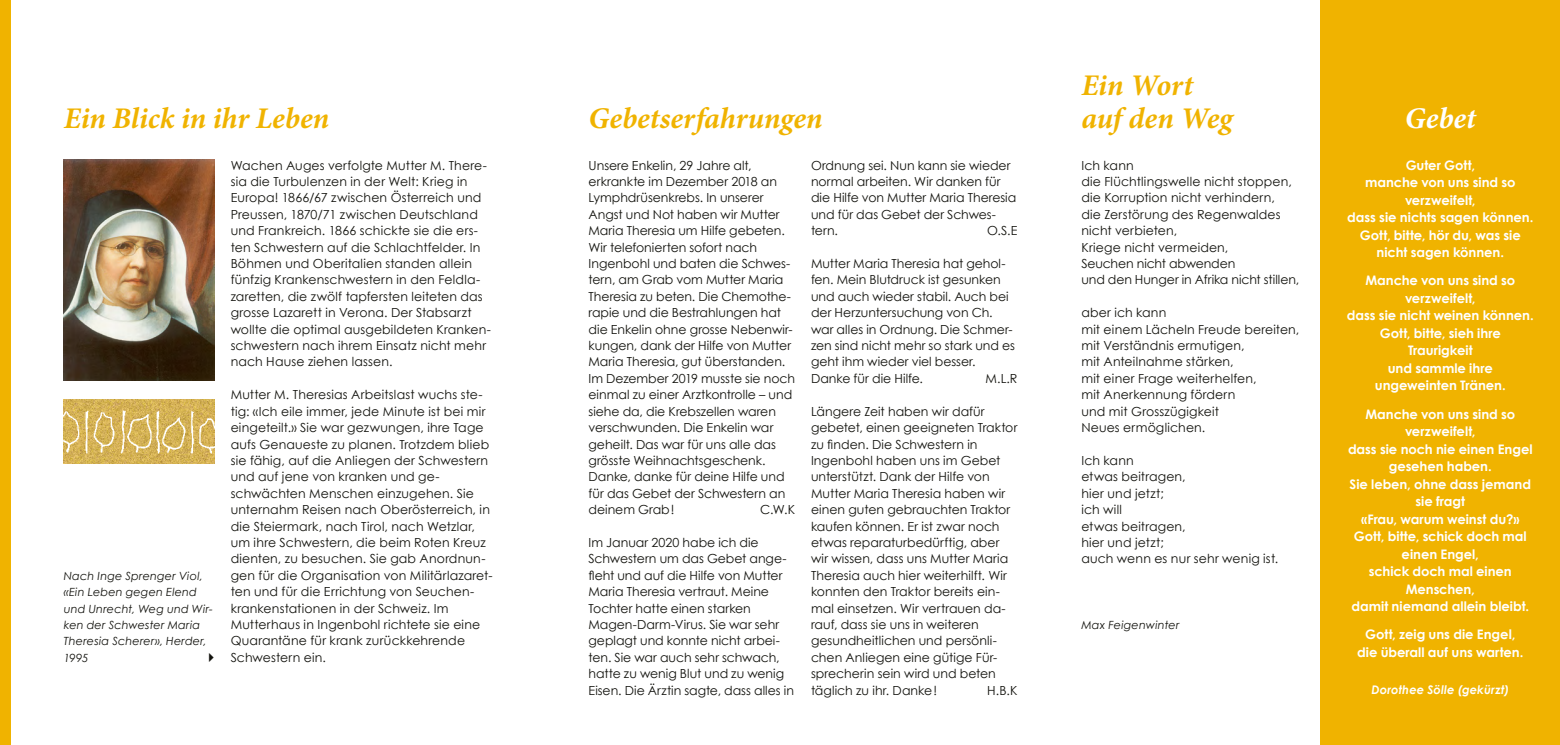
<style>
.page{position:relative;width:1560px;height:745px;background:#fff}
.page>*{position:absolute;margin:0;border:0;box-sizing:border-box;transform-origin:0 0}
.t1{font:italic 700 30px "Minion Pro";letter-spacing:-.005em;color:#f0b300}
.t2{font:italic 700 30px "Minion Pro";color:#fff}
.t3{font:700 13.12px/17.5px "Century Gothic";letter-spacing:-.005em;color:#fff;text-align:center}
.t4{font:12.5px/16.4px "Century Gothic";letter-spacing:.005em;color:#12120d}
.t5{font:italic 700 11.88px "Century Gothic";letter-spacing:.015em;color:#fff}
.t6{font:italic 11.25px/16.4px "Century Gothic";letter-spacing:.015em;color:#12120d}
</style>
<div class="page">
<div style="left:1320px;top:0;width:239px;height:744px;background:#f0b300"></div>
<div style="left:0;top:0;width:11px;height:744px;background:#f0b300"></div>
<img style="left:64px;top:159px;width:151px;height:221px">
<img style="left:64px;top:399px;width:151px;height:64px">
<img style="left:64px;top:408px;width:151px;height:47px">
<h1 class="t1" style="left:1081px;top:67px;width:113px">Ein Wort</h1>
<h1 class="t1" style="left:64px;top:100px;width:267px">Ein Blick in ihr Leben</h1>
<h1 class="t1" style="left:588px;top:100px;width:235px">Gebetserfahrungen</h1>
<h1 class="t1" style="left:1081px;top:100px;width:153px">auf den Weg</h1>
<h1 class="t2" style="left:1404px;top:100px;width:72px">Gebet</h1>
<p class="t4" style="left:231px;top:156px;width:262px">Wachen Auges verfolgte Mutter M. There&shy;sia die Turbulenzen in der Welt: Krieg in Europa! 1866/67 zwischen Österreich und Preussen, 1870/71 zwischen Deutschland und Frankreich. 1866 schickte sie die ers&shy;ten Schwestern auf die Schlachtfelder. In Böhmen und Oberitalien standen allein fünfzig Krankenschwestern in den Feldla&shy;zaretten, die zwölf tapfersten leiteten das grosse Lazarett in Verona. Der Stabsarzt wollte die optimal ausgebildeten Kranken&shy;schwestern nach ihrem Einsatz nicht mehr nach Hause ziehen lassen.</p>
<p class="t4" style="left:231px;top:386px;width:263px">Mutter M. Theresias Arbeitslast wuchs ste&shy;tig: «Ich eile immer, jede Minute ist bei mir eingeteilt.» Sie war gezwungen, ihre Tage aufs Genaueste zu planen. Trotzdem blieb sie fähig, auf die Anliegen der Schwestern und auf jene von kranken und ge-- schwächten Menschen einzugehen. Sie unternahm Reisen nach Oberösterreich, in die Steiermark, nach Tirol, nach Wetzlar, um ihre Schwestern, die beim Roten Kreuz dienten, zu besuchen. Sie gab Anordnun&shy;gen für die Organisation von Militärlazaret&shy;ten und für die Errichtung von Seuchen&shy;krankenstationen in der Schweiz. Im Mutterhaus in Ingenbohl richtete sie eine Quarantäne für krank zurückkehrende Schwestern ein.</p>
<p class="t3" style="left:1346px;top:155px;width:187px">Guter Gott,<br>manche von uns sind so verzweifelt,<br>dass sie nichts sagen können.<br>Gott, bitte, hör du, was sie nicht sagen können.</p>
<p class="t3" style="left:1346px;top:271px;width:188px">Manche von uns sind so verzweifelt,<br>dass sie nicht weinen können.<br>Gott, bitte, sieh ihre<br>Traurigkeit<br>und sammle ihre ungeweinten Tränen.</p>
<p class="t3" style="left:1347px;top:404px;width:186px">Manche von uns sind so verzweifelt,<br>dass sie noch nie einen Engel gesehen haben.<br>Sie leben, ohne dass jemand sie fragt<br>«Frau, warum weinst du?»<br>Gott, bitte, schick doch mal einen Engel,<br>schick doch mal einen<br>Menschen,<br>damit niemand allein bleibt.</p>
<p class="t3" style="left:1356px;top:625px;width:168px">Gott, zeig uns die Engel, die überall auf uns warten.</p>
<p class="t5" style="left:1371px;top:681px;width:139px">Dorothee Sölle (gekürzt)</p>
<p class="t4" style="left:588px;top:156px;width:208px">Unsere Enkelin, 29 Jahre alt, erkrankte im Dezember 2018 an<br>Lymphdrüsenkrebs. In unserer<br>Angst und Not haben wir Mutter<br>Maria Theresia um Hilfe gebeten.<br>Wir telefonierten sofort nach<br>Ingenbohl und baten die Schwes&shy;tern, am Grab vom Mutter Maria<br>Theresia zu beten. Die Chemothe&shy;rapie und die Bestrahlungen hat die Enkelin ohne grosse Nebenwir&shy;kungen, dank der Hilfe von Mutter<br>Maria Theresia, gut überstanden.<br>Im Dezember 2019 musste sie noch einmal zu einer Arztkontrolle – und siehe da, die Krebszellen waren verschwunden. Die Enkelin war geheilt. Das war für uns alle das grösste Weihnachtsgeschenk.<br>Danke, danke für deine Hilfe und für das Gebet der Schwestern an deinem Grab!</p>
<p class="t4" style="left:811px;top:156px;width:207px">Ordnung sei. Nun kann sie wieder normal arbeiten. Wir danken für die Hilfe von Mutter Maria Theresia und für das Gebet der Schwes&shy;tern.</p>
<p class="t4" style="left:1081px;top:156px;width:219px">Ich kann<br>die Flüchtlingswelle nicht stoppen, die Korruption nicht verhindern,<br>die Zerstörung des Regenwaldes nicht verbieten,<br>Kriege nicht vermeiden,<br>Seuchen nicht abwenden<br>und den Hunger in Afrika nicht stillen,</p>
<p class="t4" style="left:1081px;top:304px;width:219px">aber ich kann<br>mit einem Lächeln Freude bereiten, mit Verständnis ermutigen,<br>mit Anteilnahme stärken,<br>mit einer Frage weiterhelfen,<br>mit Anerkennung fördern<br>und mit Grosszügigkeit<br>Neues ermöglichen.</p>
<p class="t4" style="left:1081px;top:451px;width:198px">Ich kann<br>etwas beitragen,<br>hier und jetzt;<br>ich will<br>etwas beitragen,<br>hier und jetzt;<br>auch wenn es nur sehr wenig ist.</p>
<p class="t4" style="left:986px;top:222px;width:32px">O.S.E</p>
<p class="t4" style="left:811px;top:255px;width:205px">Mutter Maria Theresia hat gehol&shy;fen. Mein Blutdruck ist gesunken und auch wieder stabil. Auch bei der Herzuntersuchung von Ch. war alles in Ordnung. Die Schmer&shy;zen sind nicht mehr so stark und es geht ihm wieder viel besser.<br>Danke für die Hilfe.</p>
<p class="t4" style="left:985px;top:370px;width:33px">M.L.R</p>
<p class="t4" style="left:811px;top:402px;width:208px">Längere Zeit haben wir dafür gebetet, einen geeigneten Traktor zu finden. Die Schwestern in<br>Ingenbohl haben uns im Gebet unterstützt. Dank der Hilfe von<br>Mutter Maria Theresia haben wir einen guten gebrauchten Traktor kaufen können. Er ist zwar noch etwas reparaturbedürftig, aber wir wissen, dass uns Mutter Maria<br>Theresia auch hier weiterhilft. Wir konnten den Traktor bereits ein&shy;mal einsetzen. Wir vertrauen da&shy;rauf, dass sie uns in weiteren gesundheitlichen und persönli&shy;chen Anliegen eine gütige Für&shy;sprecherin sein wird und beten täglich zu ihr. Danke!</p>
<p class="t4" style="left:760px;top:501px;width:36px">C.W.K</p>
<p class="t4" style="left:588px;top:533px;width:207px">Im Januar 2020 habe ich die<br>Schwestern um das Gebet ange&shy;fleht und auf die Hilfe von Mutter<br>Maria Theresia vertraut. Meine<br>Tochter hatte einen starken<br>Magen-Darm-Virus. Sie war sehr geplagt und konnte nicht arbei&shy;ten. Sie war auch sehr schwach, hatte zu wenig Blut und zu wenig<br>Eisen. Die Ärztin sagte, dass alles in</p>
<p class="t6" style="left:64px;top:567px;width:150px">Nach Inge Sprenger Viol, «Ein Leben gegen Elend und Unrecht, Weg und Wir&shy;ken der Schwester Maria<br>Theresia Scherer», Herder,<br>1995</p>
<p class="t6" style="left:1081px;top:616px;width:100px">Max Feigenwinter</p>
<p class="t4" style="left:987px;top:681px;width:32px">H.B.K</p>
</div>
